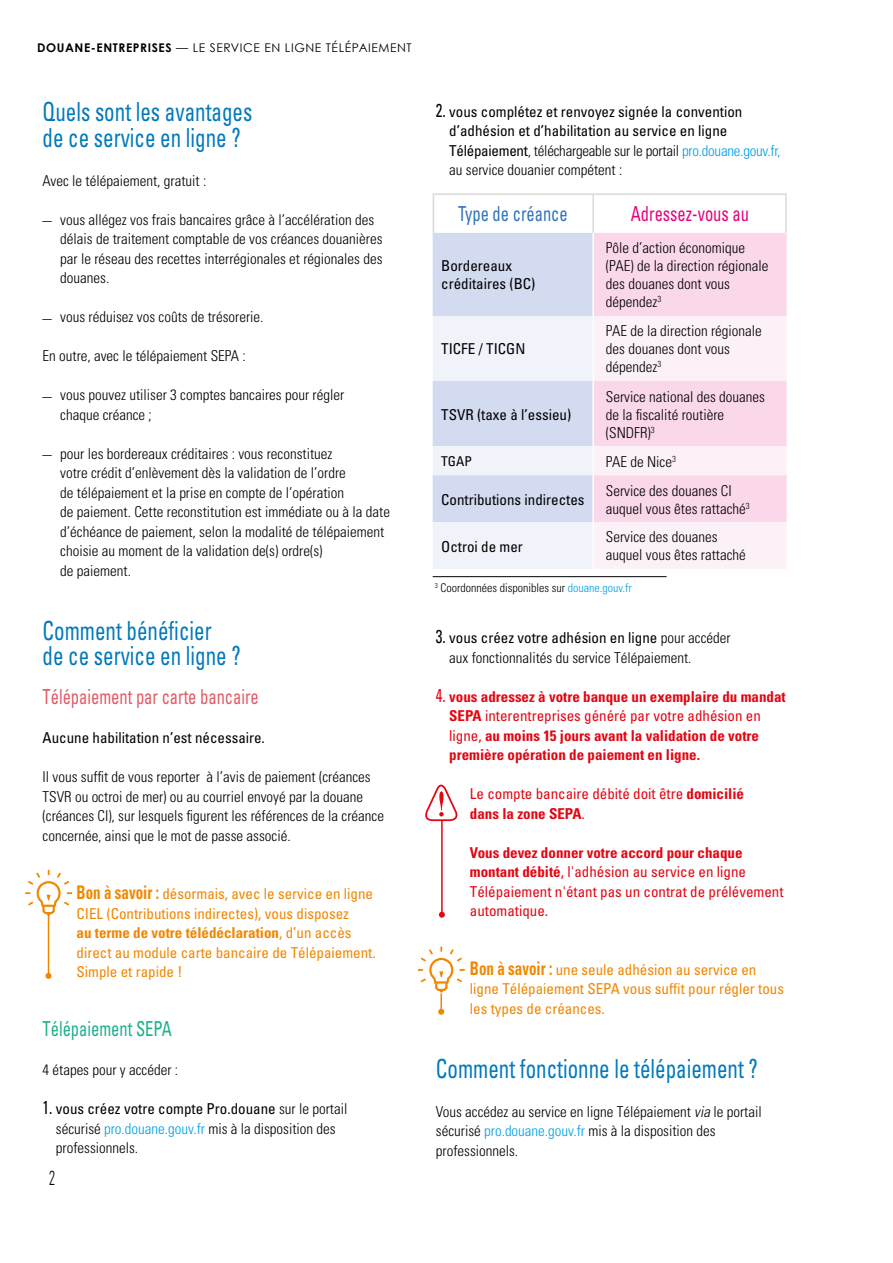
<style>
.page{position:relative;width:893px;height:1263px;background:#fff}
.page>*{position:absolute;margin:0;border:0;box-sizing:border-box;transform-origin:0 0}
.t1{font:condensed 26.25px/25.2px "Univers";color:#0079bc;scale:.8 1}
.t2{font:condensed 20.7px "Univers";color:#e25965;scale:.8 1}
.t3{font:condensed 20.7px "Univers";color:#1daf8e;scale:.8 1}
.t4{font:condensed 20.7px "Univers";color:#e6007d;scale:.8 1}
.t5{font:condensed 20.7px "Univers";color:#2f72b9;scale:.8 1}
.t6{font:300 condensed 20.25px "Univers";color:#000;scale:.67 1}
.t7{font:300 condensed 15px/19.5px "Univers";color:#000}
.t8{font:condensed 15px/19.5px "Univers";color:#000}
.t9{font:condensed 15px/19.5px "Univers";color:#f18700}
.t10{font:condensed 15px/19.5px "Univers";color:#e30613}
.t11{font:700 condensed 15px/19.5px "Univers";color:#e30613}
.t12{font:condensed 13.5px "Univers";color:#000}
.t13{font:12px "Century Gothic";letter-spacing:.05em;color:#000}
.t14{font:300 condensed 12px "Univers";color:#000}
.s1{font-weight:700}
.s2{font-weight:700;font-size:18.75px}
.s3{font-weight:400;font-size:18.75px}
.s4{font-weight:400}
.s5{color:#009fe3}
.s6{font-size:18.75px}
.s7{font-weight:300}
.s8{font-weight:300;color:#009fe3}
.s9{font-style:italic}
</style>
<div class="page">
<svg style="left:24px;top:869px;width:48px;height:48px"></svg>
<hr style="left:48px;top:915px;width:1px;height:61px;background:#f18700">
<svg style="left:46px;top:973px;width:6px;height:6px"></svg>
<svg style="left:418px;top:946px;width:48px;height:69px"></svg>
<div style="left:433px;top:233px;width:159px;height:83px;background:#d3dbf0"></div>
<div style="left:594px;top:233px;width:193px;height:83px;background:#fad8e9"></div>
<svg style="left:433px;top:316px;width:159px;height:253px"></svg>
<svg style="left:594px;top:316px;width:193px;height:253px;fill:#fdf1f8"></svg>
<hr style="left:433px;top:576px;width:233px;height:1px;background:#000">
<hr style="left:433px;top:194px;width:1px;height:39px;background:#dadada">
<hr style="left:592px;top:194px;width:2px;height:39px;background:#dadada">
<hr style="left:785px;top:194px;width:2px;height:39px;background:#dadada">
<hr style="left:433px;top:193px;width:354px;height:2px;background:#dadada">
<hr style="left:441px;top:821px;width:2px;height:94px;background:#e30613">
<svg style="left:439px;top:912px;width:6px;height:6px"></svg>
<svg style="left:425px;top:784px;width:33px;height:38px"></svg>
<p class="t13" style="left:37px;top:40px;width:376px"><span class="s1">DOUANE-ENTREPRISES</span> — LE SERVICE EN LIGNE TÉLÉPAIEMENT</p>
<h1 class="t1" style="left:43px;top:99px;width:264px">Quels sont les avantages de ce service en ligne ?</h1>
<p class="t7" style="left:43px;top:171px;width:165px">Avec le télépaiement, gratuit :</p>
<p class="t7" style="left:60px;top:210px;width:324px;text-indent:-18px"><sup>_</sup> vous allégez vos frais bancaires grâce à l’accélération des délais de traitement comptable de vos créances douanières par le réseau des recettes interrégionales et régionales des douanes.</p>
<p class="t7" style="left:43px;top:307px;width:222px"><sup>_</sup> vous réduisez vos coûts de trésorerie.</p>
<p class="t7" style="left:43px;top:346px;width:205px">En outre, avec le télépaiement SEPA :</p>
<p class="t7" style="left:60px;top:385px;width:286px;text-indent:-18px"><sup>_</sup> vous pouvez utiliser 3 comptes bancaires pour régler chaque créance ;</p>
<p class="t7" style="left:60px;top:444px;width:331px;text-indent:-18px"><sup>_</sup> pour les bordereaux créditaires : vous reconstituez<br>votre crédit d’enlèvement dès la validation de l’ordre<br>de télépaiement et la prise en compte de l’opération<br>de paiement. Cette reconstitution est immédiate ou à la date d’échéance de paiement, selon la modalité de télépaiement choisie au moment de la validation de(s) ordre(s)<br>de paiement.</p>
<h1 class="t1" style="left:43px;top:618px;width:249px">Comment bénéficier<br>de ce service en ligne ?</h1>
<h2 class="t2" style="left:43px;top:684px;width:272px">Télépaiement par carte bancaire</h2>
<p class="t8" style="left:43px;top:728px;width:224px">Aucune habilitation n’est nécessaire.</p>
<p class="t7" style="left:43px;top:767px;width:343px">Il vous suffit de vous reporter à l’avis de paiement (créances TSVR ou octroi de mer) ou au courriel envoyé par la douane (créances CI), sur lesquels figurent les références de la créance concernée, ainsi que le mot de passe associé.</p>
<p class="t9" style="left:77px;top:884px;width:301px"><span class="s2">Bon à savoir :</span> désormais, avec le service en ligne CIEL (Contributions indirectes), vous disposez<br><span class="s1">au terme de votre télédéclaration</span>, d’un accès direct au module carte bancaire de Télépaiement.<br>Simple et rapide !</p>
<h2 class="t3" style="left:43px;top:1016px;width:163px">Télépaiement SEPA</h2>
<p class="t7" style="left:43px;top:1060px;width:137px">4 étapes pour y accéder :</p>
<p class="t7" style="left:56px;top:1099px;width:293px;text-indent:-13px"><span class="s3">1.</span> <span class="s4">vous créez votre compte Pro.douane</span> sur le portail sécurisé <span class="s5">pro.douane.gouv.fr</span> mis à la disposition des professionnels.</p>
<h3 class="t6" style="left:49px;top:1165px;width:10px">2</h3>
<p class="t8" style="left:449px;top:101px;width:333px;text-indent:-13px"><span class="s6">2.</span> vous complétez et renvoyez signée la convention d’adhésion et d’habilitation au service en ligne Télépaiement<span class="s7">, téléchargeable sur le portail</span> <span class="s8">pro.douane.gouv.fr, </span><span class="s7">au service douanier compétent :</span></p>
<h2 class="t5" style="left:458px;top:200px;width:139px">Type de créance</h2>
<h2 class="t4" style="left:631px;top:200px;width:149px">Adressez-vous au</h2>
<p class="t8" style="left:441px;top:257px;width:96px;line-height:18px">Bordereaux créditaires (BC)</p>
<p class="t7" style="left:606px;top:239px;width:164px;line-height:18px">Pôle d’action économique (PAE) de la direction régionale des douanes dont vous dépendez<sup>3</sup></p>
<p class="t8" style="left:441px;top:339px;width:86px">TICFE / TICGN</p>
<p class="t8" style="left:441px;top:404px;width:131px">TSVR (taxe à l’essieu)</p>
<p class="t7" style="left:606px;top:322px;width:157px;line-height:18px">PAE de la direction régionale des douanes dont vous dépendez<sup>3</sup></p>
<p class="t7" style="left:606px;top:387px;width:161px;line-height:18px">Service national des douanes de la fiscalité routière (SNDFR)<sup>3</sup></p>
<p class="t12" style="left:441px;top:453px;width:32px">TGAP</p>
<p class="t7" style="left:606px;top:452px;width:71px">PAE de Nice<sup>3</sup></p>
<p class="t8" style="left:441px;top:489px;width:145px">Contributions indirectes</p>
<p class="t7" style="left:606px;top:481px;width:145px;line-height:18px">Service des douanes CI auquel vous êtes rattaché<sup>3</sup></p>
<p class="t8" style="left:441px;top:536px;width:83px">Octroi de mer</p>
<p class="t7" style="left:606px;top:528px;width:141px;line-height:18px">Service des douanes auquel vous êtes rattaché</p>
<p class="t14" style="left:435px;top:581px;width:199px"><sup>3</sup> Coordonnées disponibles sur <span class="s5">douane.gouv.fr</span></p>
<p class="t7" style="left:449px;top:628px;width:283px;text-indent:-13px"><span class="s3">3.</span> <span class="s4">vous créez votre adhésion en ligne</span> pour accéder aux fonctionnalités du service Télépaiement.</p>
<p class="t11" style="left:449px;top:687px;width:338px;text-indent:-13px"><span class="s3">4.</span> vous adressez à votre banque un exemplaire du mandat SEPA <span class="s4">interentreprises généré par votre adhésion en ligne,</span> au moins 15 jours avant la validation de votre première opération de paiement en ligne.</p>
<p class="t10" style="left:470px;top:784px;width:276px">Le compte bancaire débité doit être <span class="s1">domicilié dans la zone SEPA</span>.</p>
<p class="t10" style="left:470px;top:842px;width:315px"><span class="s1">Vous devez donner votre accord pour chaque montant débité</span>, l'adhésion au service en ligne Télépaiement n'étant pas un contrat de prélévement automatique.</p>
<p class="t9" style="left:470px;top:959px;width:316px"><span class="s2">Bon à savoir :</span> une seule adhésion au service en ligne Télépaiement SEPA vous suffit pour régler tous les types de créances.</p>
<h1 class="t1" style="left:436px;top:1056px;width:404px">Comment fonctionne le télépaiement ?</h1>
<p class="t7" style="left:436px;top:1102px;width:327px">Vous accédez au service en ligne Télépaiement <span class="s9">via</span> le portail sécurisé <span class="s5">pro.douane.gouv.fr</span> mis à la disposition des professionnels.</p>
</div>
